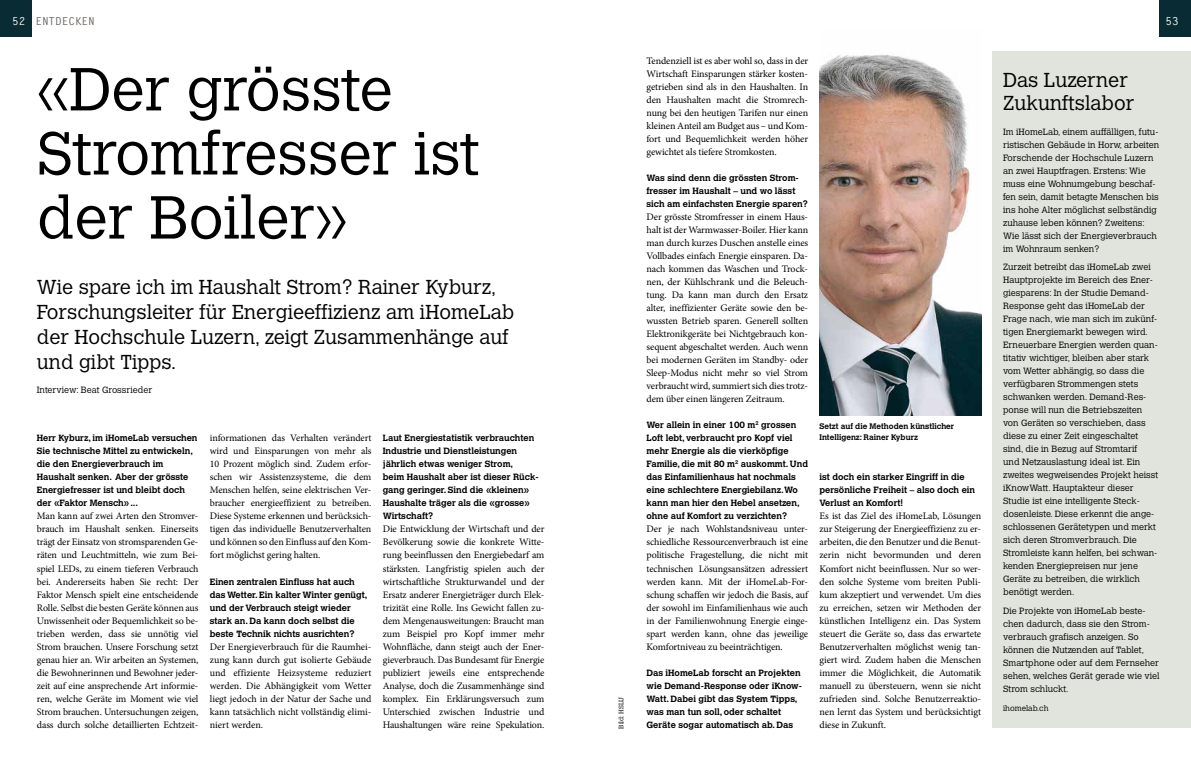
<style>
.page{position:relative;width:1191px;height:766px;background:#fff}
.page>*{position:absolute;margin:0;border:0;box-sizing:border-box;transform-origin:0 0}
.t1{font:300 60px/64px "Calvert MT Std";color:#000}
.t2{font:300 20px/25px "Calvert MT Std";color:#000}
.t3{font:700 11px "Letter Gothic Std";color:#66605c}
.t4{font:700 11px "Letter Gothic Std";color:#fff}
.t5{font:10px/13px "Minion Pro";letter-spacing:-.01em;color:#000;text-align:justify}
.t6{font:300 9px/13px "Calvert MT Std";color:#000}
.t7{font:700 9px/13px "Calvert MT Std";color:#000}
.t8{font:700 8px/11px "Calvert MT Std";color:#000}
.t9{font:300 8px "Calvert MT Std";color:#000}
.t10{font:300 6.5px "Calvert MT Std";color:#000}
.s1{color:#fff}
</style>
<div class="page">
<div style="left:1159px;top:0;width:32px;height:37px;background:#092b34"></div>
<div style="left:992px;top:51px;width:199px;height:676px;background:#e0e4dc"></div>
<div style="left:0;top:0;width:31px;height:37px;background:#092b34"></div>
<img style="left:819px;top:54px;width:162px;height:361px">
<p class="t3" style="left:12px;top:14px;width:82px"><span class="s1">52</span> ENTDECKEN</p>
<p class="t4" style="left:1165px;top:14px;width:15px">53</p>
<h1 class="t1" style="left:37px;top:58px;width:444px">«Der grösste<br>Stromfresser ist der Boiler»</h1>
<h2 class="t2" style="left:37px;top:275px;width:479px">Wie spare ich im Haushalt Strom? Rainer Kyburz, Forschungsleiter für Energieeffizienz am iHomeLab der Hochschule Luzern, zeigt Zusammenhänge auf und gibt Tipps.</h2>
<p class="t6" style="left:37px;top:383px;width:117px">Interview: Beat Grossrieder</p>
<p class="t7" style="left:37px;top:431px;width:162px">Herr Kyburz, im iHomeLab versuchen<br>Sie technische Mittel zu entwickeln, die den Energieverbrauch im<br>Haushalt senken. Aber der grösste<br>Energiefresser ist und bleibt doch der «Faktor Mensch»...</p>
<p class="t5" style="left:37px;top:509px;width:163px">Man kann auf zwei Arten den Stromver&shy;brauch im Haushalt senken. Einerseits trägt der Einsatz von stromsparenden Ge&shy;räten und Leuchtmitteln, wie zum Bei&shy;spiel LEDs, zu einem tieferen Verbrauch bei. Andererseits haben Sie recht: Der Faktor Mensch spielt eine entscheidende Rolle. Selbst die besten Geräte können aus Unwissenheit oder Bequemlichkeit so be&shy;trieben werden, dass sie unnötig viel Strom brauchen. Unsere Forschung setzt genau hier an. Wir arbeiten an Systemen, die Bewohnerinnen und Bewohner jeder&shy;zeit auf eine ansprechende Art informie&shy;ren, welche Geräte im Moment wie viel Strom brauchen. Untersuchungen zeigen, dass durch solche detaillierten Echtzeit-</p>
<p class="t5" style="left:210px;top:431px;width:163px">informationen das Verhalten verändert wird und Einsparungen von mehr als 10 Prozent möglich sind. Zudem erfor&shy;schen wir Assistenzsysteme, die dem Menschen helfen, seine elektrischen Ver&shy;braucher energieeffizient zu betreiben.<br>Diese Systeme erkennen und berücksich&shy;tigen das individuelle Benutzerverhalten und können so den Einfluss auf den Kom&shy;fort möglichst gering halten.</p>
<p class="t7" style="left:210px;top:574px;width:159px">Einen zentralen Einfluss hat auch das Wetter. Ein kalter Winter genügt, und der Verbrauch steigt wieder stark an. Da kann doch selbst die beste Technik nichts ausrichten?</p>
<p class="t5" style="left:210px;top:639px;width:163px">Der Energieverbrauch für die Raumhei&shy;zung kann durch gut isolierte Gebäude und effiziente Heizsysteme reduziert werden. Die Abhängigkeit vom Wetter liegt jedoch in der Natur der Sache und kann tatsächlich nicht vollständig elimi&shy;niert werden.</p>
<p class="t7" style="left:383px;top:431px;width:157px">Laut Energiestatistik verbrauchten<br>Industrie und Dienstleistungen jährlich etwas weniger Strom,<br>beim Haushalt aber ist dieser Rück&shy;gang geringer. Sind die «kleinen»<br>Haushalte träger als die «grosse»<br>Wirtschaft?</p>
<p class="t5" style="left:383px;top:522px;width:163px">Die Entwicklung der Wirtschaft und der Bevölkerung sowie die konkrete Witte&shy;rung beeinflussen den Energiebedarf am stärksten. Langfristig spielen auch der wirtschaftliche Strukturwandel und der Ersatz anderer Energieträger durch Elek&shy;trizität eine Rolle. Ins Gewicht fallen zu&shy;dem Mengenausweitungen: Braucht man zum Beispiel pro Kopf immer mehr Wohnfläche, dann steigt auch der Ener&shy;gieverbrauch. Das Bundesamt für Energie publiziert jeweils eine entsprechende Analyse, doch die Zusammenhänge sind komplex. Ein Erklärungsversuch zum Unterschied zwischen Industrie und Haushaltungen wäre reine Spekulation.</p>
<p class="t10" style="left:617px;top:728px;width:33px;rotate:-90deg">Bild: HSLU</p>
<p class="t5" style="left:646px;top:54px;width:163px">Tendenziell ist es aber wohl so, dass in der Wirtschaft Einsparungen stärker kosten&shy;getrieben sind als in den Haushalten. In den Haushalten macht die Stromrech&shy;nung bei den heutigen Tarifen nur einen kleinen Anteil am Budget aus – und Kom&shy;fort und Bequemlichkeit werden höher gewichtet als tiefere Stromkosten.</p>
<p class="t7" style="left:646px;top:171px;width:163px">Was sind denn die grössten Strom&shy;fresser im Haushalt – und wo lässt sich am einfachsten Energie sparen?</p>
<p class="t5" style="left:646px;top:210px;width:163px">Der grösste Stromfresser in einem Haus&shy;halt ist der Warmwasser-Boiler. Hier kann man durch kurzes Duschen anstelle eines Vollbades einfach Energie einsparen. Da&shy;nach kommen das Waschen und Trock&shy;nen, der Kühlschrank und die Beleuch&shy;tung. Da kann man durch den Ersatz alter, ineffizienter Geräte sowie den be&shy;wussten Betrieb sparen. Generell sollten Elektronikgeräte bei Nichtgebrauch kon&shy;sequent abgeschaltet werden. Auch wenn bei modernen Geräten im Standby- oder Sleep-Modus nicht mehr so viel Strom verbraucht wird, summiert sich dies trotz&shy;dem über einen längeren Zeitraum.</p>
<p class="t7" style="left:646px;top:418px;width:163px">Wer allein in einer 100 m<sup>2</sup> grossen Loft lebt, verbraucht pro Kopf viel mehr Energie als die vierköpfige Familie, die mit 80 m<sup>2</sup> auskommt. Und das Einfamilienhaus hat nochmals eine schlechtere Energiebilanz.Wo kann man hier den Hebel ansetzen, ohne auf Komfort zu verzichten?</p>
<p class="t5" style="left:646px;top:522px;width:163px">Der je nach Wohlstandsniveau unter&shy;schiedliche Ressourcenverbrauch ist eine politische Fragestellung, die nicht mit technischen Lösungsansätzen adressiert werden kann. Mit der iHomeLab-For&shy;schung schaffen wir jedoch die Basis, auf der sowohl im Einfamilienhaus wie auch in der Familienwohnung Energie einge&shy;spart werden kann, ohne das jeweilige Komfortniveau zu beeinträchtigen.</p>
<p class="t7" style="left:646px;top:665px;width:157px">Das iHomeLab forscht an Projekten wie Demand-Response oder iKnow-Watt. Dabei gibt das System Tipps, was man tun soll, oder schaltet Geräte sogar automatisch ab. Das</p>
<p class="t8" style="left:819px;top:420px;width:136px">Setzt auf die Methoden künstlicher<br>Intelligenz: Rainer Kyburz</p>
<p class="t7" style="left:819px;top:470px;width:157px">ist doch ein starker Eingriff in die persönliche Freiheit – also doch ein<br>Verlust an Komfort!</p>
<p class="t5" style="left:819px;top:509px;width:163px">Es ist das Ziel des iHomeLab, Lösungen zur Steigerung der Energieeffizienz zu er&shy;arbeiten, die den Benutzer und die Benut&shy;zerin nicht bevormunden und deren Komfort nicht beeinflussen. Nur so wer&shy;den solche Systeme vom breiten Publi&shy;kum akzeptiert und verwendet. Um dies zu erreichen, setzen wir Methoden der künstlichen Intelligenz ein. Das System steuert die Geräte so, dass das erwartete Benutzerverhalten möglichst wenig tan&shy;giert wird. Zudem haben die Menschen immer die Möglichkeit, die Automatik manuell zu übersteuern, wenn sie nicht zufrieden sind. Solche Benutzerreaktio&shy;nen lernt das System und berücksichtigt diese in Zukunft.</p>
<h2 class="t2" style="left:1003px;top:69px;width:133px;line-height:23px">Das Luzerner<br>Zukunftslabor</h2>
<p class="t6" style="left:1003px;top:125px;width:157px">Im iHomeLab, einem auffälligen, futu&shy;ristischen Gebäude in Horw, arbeiten Forschende der Hochschule Luzern an zwei Hauptfragen. Erstens: Wie muss eine Wohnumgebung beschaf&shy;fen sein, damit betagte Menschen bis ins hohe Alter möglichst selbständig zuhause leben können? Zweitens:<br>Wie lässt sich der Energieverbrauch im Wohnraum senken?</p>
<p class="t6" style="left:1003px;top:261px;width:157px">Zurzeit betreibt das iHomeLab zwei Hauptprojekte im Bereich des Ener&shy;giesparens: In der Studie Demand-Response geht das iHomeLab der Frage nach, wie man sich im zukünf&shy;tigen Energiemarkt bewegen wird.<br>Erneuerbare Energien werden quan&shy;titativ wichtiger, bleiben aber stark vom Wetter abhängig, so dass die verfügbaren Strommengen stets schwanken werden. Demand-Res&shy;ponse will nun die Betriebszeiten von Geräten so verschieben, dass diese zu einer Zeit eingeschaltet sind, die in Bezug auf Stromtarif<br>und Netzauslastung ideal ist. Ein zweites wegweisendes Projekt heisst iKnowWatt. Hauptakteur dieser Studie ist eine intelligente Steck&shy;dosenleiste. Diese erkennt die ange&shy;schlossenen Gerätetypen und merkt sich deren Stromverbrauch. Die Stromleiste kann helfen, bei schwan&shy;kenden Energiepreisen nur jene Geräte zu betreiben, die wirklich benötigt werden.</p>
<p class="t6" style="left:1003px;top:604px;width:158px">Die Projekte von iHomeLab beste&shy;chen dadurch, dass sie den Strom&shy;verbrauch grafisch anzeigen. So können die Nutzenden auf Tablet,<br>Smartphone oder auf dem Fernseher sehen, welches Gerät gerade wie viel<br>Strom schluckt.</p>
<p class="t9" style="left:1003px;top:703px;width:47px">ihomelab.ch</p>
</div>
